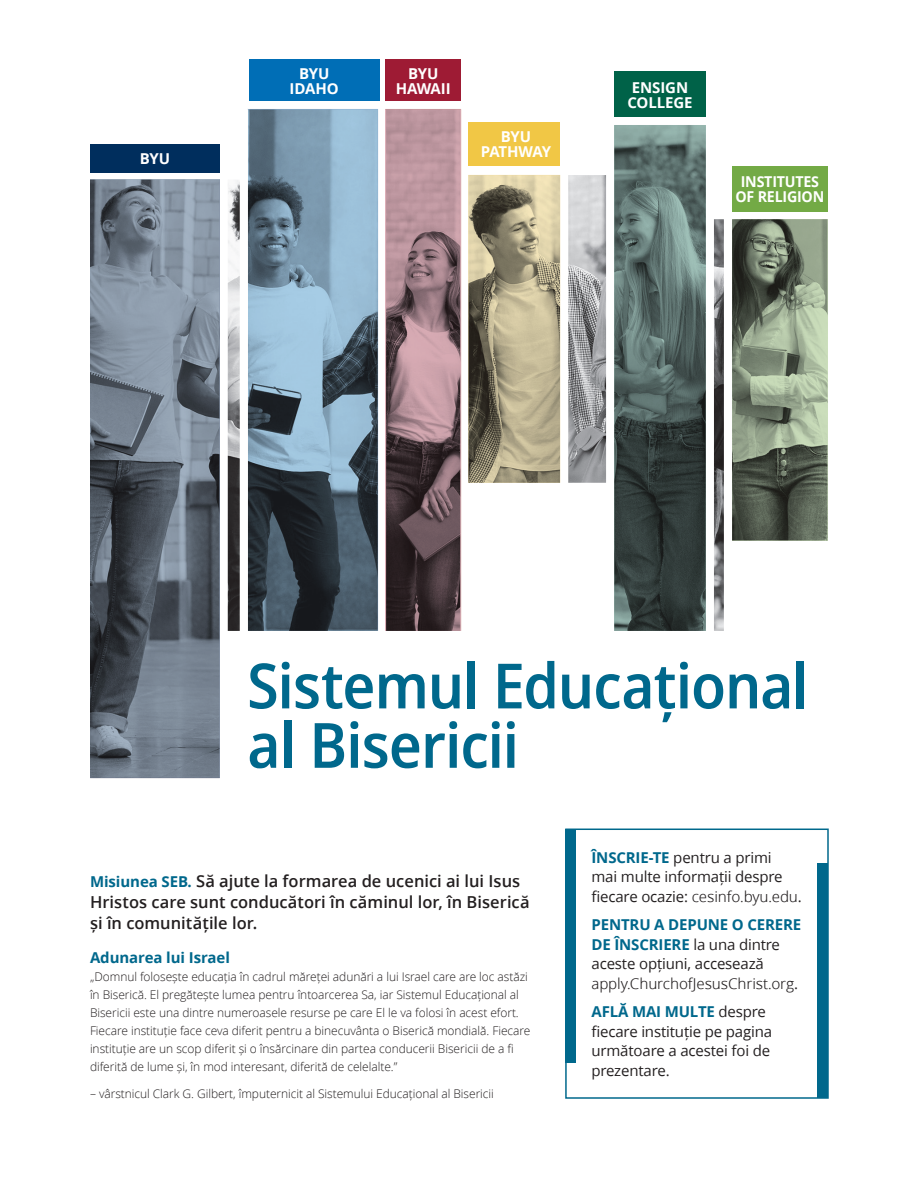
<style>
.page{position:relative;width:918px;height:1188px;background:#fff}
.page>*{position:absolute;margin:0;border:0;box-sizing:border-box;transform-origin:0 0}
.p1_title_figure_handout_blue{font:600 62.4px/59.4px "Zoram Condlds Lat";letter-spacing:-.015em;color:#00688c}
.p1_figure_handout{font:600 16.5px/21px "Zoramlds Lat";color:#231f20}
.p2_figure_handout_no-marker-1_next_1{font:15px/19.5px "Zoramlds Lat";letter-spacing:-.01em;color:#231f20}
.p2_figure_handout_no-marker-1_first_1{font:15px/19.5px "Zoramlds Lat";letter-spacing:-.01em;color:#231f20}
.p2_figure_handout_no-marker-1_last_1{font:15px/19.5px "Zoramlds Lat";letter-spacing:-.01em;color:#231f20}
.p1_figure_handout_first{font:700 15px "Zoramlds Lat";letter-spacing:-.015em;color:#fff}
.p1_figure_handout_first-2{font:700 15px "Zoramlds Lat";letter-spacing:-.015em;color:#fff;scale:.95 1}
.p2_title_figure_handout_blue{font:700 15px "Zoramlds Lat";letter-spacing:-.005em;color:#00688c}
.p1_figure_handout_first-3{font:700 15px "Zoramlds Lat";letter-spacing:-.05em;color:#fff}
.p2_figure_handout_first_firstpara{font:300 12px/18px "Zoramlds Lat";letter-spacing:-.005em;color:#231f20}
.p2_figure_handout_middlepara{font:300 12px "Zoramlds Lat";letter-spacing:-.005em;color:#231f20}
.s1{font-weight:700;font-size:15px;color:#00688c}
.s2{font-weight:700;color:#00688c}
.s3{font-style:inherit}
</style>
<div class="page">
<img style="left:90px;top:109px;width:738px;height:522px">
<div style="left:565px;top:829px;width:11px;height:233px;background:#00688c"></div>
<div style="left:817px;top:863px;width:11px;height:235px;background:#00688c"></div>
<div style="left:90px;top:144px;width:130px;height:28px;background:#002e5d"></div>
<div style="left:249px;top:59px;width:131px;height:42px;background:#006eb6"></div>
<div style="left:385px;top:59px;width:76px;height:42px;background:#9e1b34"></div>
<div style="left:468px;top:122px;width:92px;height:44px;background:#f1c745"></div>
<div style="left:614px;top:72px;width:92px;height:45px;background:#006248"></div>
<div style="left:732px;top:167px;width:96px;height:45px;background:#73aa45"></div>
<svg style="left:90px;top:180px;width:130px;height:598px;background:#697480"></svg>
<svg style="left:249px;top:109px;width:129px;height:522px;background:#667e8f"></svg>
<svg style="left:385px;top:109px;width:76px;height:522px;background:#866a71"></svg>
<svg style="left:468px;top:175px;width:92px;height:308px;background:#a1987c"></svg>
<svg style="left:614px;top:125px;width:92px;height:506px;background:#4c5d5a"></svg>
<svg style="left:732px;top:219px;width:96px;height:322px;background:#74806d"></svg>
<p class="p1_figure_handout_first" style="left:140px;top:147px;width:32px">BYU</p>
<p class="p1_figure_handout_first" style="left:299px;top:62px;width:32px">BYU</p>
<p class="p1_figure_handout_first" style="left:290px;top:77px;width:51px">IDAHO</p>
<p class="p1_figure_handout_first" style="left:408px;top:62px;width:32px">BYU</p>
<p class="p1_figure_handout_first" style="left:396px;top:77px;width:57px">HAWAII</p>
<p class="p1_figure_handout_first" style="left:501px;top:126px;width:32px">BYU</p>
<p class="p1_figure_handout_first-3" style="left:481px;top:141px;width:72px">PATHWAY</p>
<p class="p1_figure_handout_first" style="left:632px;top:76px;width:58px">ENSIGN</p>
<p class="p1_figure_handout_first" style="left:627px;top:91px;width:67px">COLLEGE</p>
<p class="p1_figure_handout_first-2" style="left:741px;top:171px;width:84px">INSTITUTES</p>
<p class="p1_figure_handout_first-2" style="left:736px;top:186px;width:95px">OF RELIGION</p>
<p class="p1_title_figure_handout_blue" style="left:247px;top:657px;width:563px">Sistemul Educațional al Bisericii</p>
<p class="p1_figure_handout" style="left:90px;top:870px;width:441px"><span class="s1">Misiunea SEB.</span> Să ajute la formarea de ucenici ai lui Isus<br>Hristos care sunt conducători în căminul lor, în Biserică și în comunitățile lor.</p>
<p class="p2_title_figure_handout_blue" style="left:90px;top:946px;width:141px">Adunarea lui Israel</p>
<p class="p2_figure_handout_first_firstpara" style="left:90px;top:968px;width:442px">„Domnul folosește educația în cadrul măreței adunări a lui Israel care are loc astăzi în Biserică. El pregătește lumea pentru întoarcerea Sa, iar Sistemul Educațional al Bisericii este una dintre numeroasele resurse pe care El le va folosi în acest efort.<br>Fiecare instituție face ceva diferit pentru a binecuvânta o Biserică mondială. Fiecare instituție are un scop diferit și o însărcinare din partea conducerii Bisericii de a fi diferită de lume și, în mod interesant, diferită de celelalte.”</p>
<p class="p2_figure_handout_middlepara" style="left:90px;top:1085px;width:405px">– vârstnicul Clark G. Gilbert, împuternicit al Sistemului Educațional al Bisericii</p>
<p class="p2_figure_handout_no-marker-1_first_1" style="left:591px;top:848px;width:212px"><span class="s2">ÎNSCRIE-TE</span> pentru a primi<br>mai multe informații despre fiecare ocazie: <span class="s3">cesinfo.byu.edu</span>.</p>
<p class="p2_figure_handout_no-marker-1_next_1" style="left:591px;top:915px;width:211px"><span class="s2">PENTRU A DEPUNE O CERERE<br>DE ÎNSCRIERE</span> la una dintre aceste opțiuni, accesează <span class="s3">apply.ChurchofJesusChrist.org</span>.</p>
<p class="p2_figure_handout_no-marker-1_last_1" style="left:591px;top:1002px;width:182px"><span class="s2">AFLĂ MAI MULTE</span> despre fiecare instituție pe pagina următoare a acestei foi de prezentare.</p>
</div>
